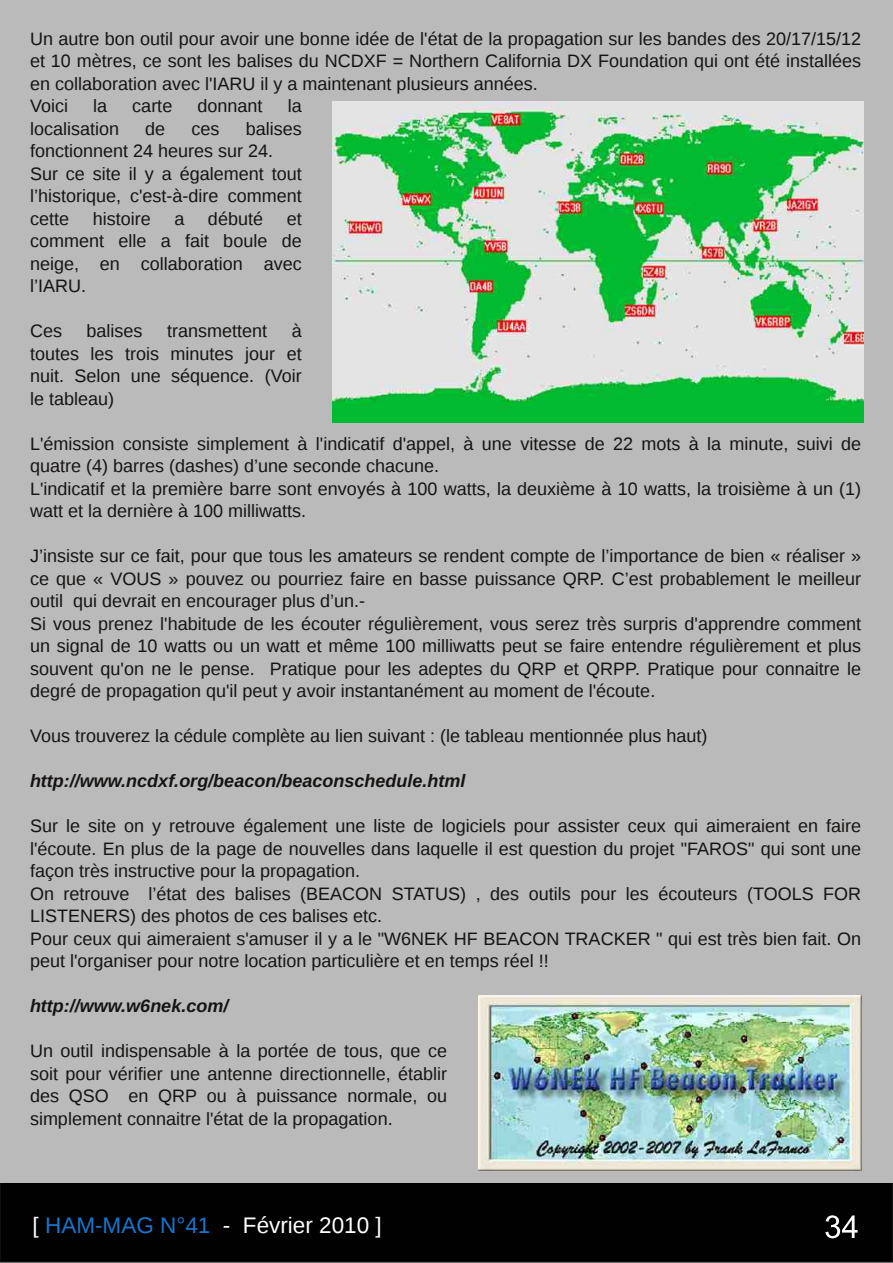
<style>
.page{position:relative;width:893px;height:1263px;background:#fff}
.page>*{position:absolute;margin:0;border:0;box-sizing:border-box;transform-origin:0 0}
.t1{font:22.5px "Liberation Sans";color:#fff}
.t2{font:18px/22.5px "Liberation Sans";color:#161413}
.t3{font:italic 700 18px "Liberation Sans";color:#161413}
.s1{color:#1775cd}
</style>
<div class="page">
<div style="left:0;top:1182px;width:892px;height:80px;background:#010101"></div>
<div style="left:0;top:1181px;width:893px;height:81px;border:2px solid #161413"></div>
<svg style="left:825px;top:1215px;width:33px;height:23px"></svg>
<div style="left:0;top:0;width:892px;height:1182px;background:#bababa"></div>
<img style="left:333px;top:101px;width:531px;height:322px">
<img style="left:478px;top:996px;width:384px;height:175px">
<p class="t2" style="left:30px;top:27px;width:833px">Un autre bon outil pour avoir une bonne idée de l'état de la propagation sur les bandes des 20/17/15/12 et 10 mètres, ce sont les balises du NCDXF = Northern California DX Foundation qui ont été installées en collaboration avec l'IARU il y a maintenant plusieurs années.<br>Voici</p>
<p class="t2" style="left:93px;top:95px;width:16px">la</p>
<p class="t2" style="left:132px;top:95px;width:42px">carte</p>
<p class="t2" style="left:197px;top:95px;width:67px">donnant</p>
<p class="t2" style="left:288px;top:95px;width:16px">la</p>
<p class="t2" style="left:30px;top:117px;width:91px">localisation</p>
<p class="t2" style="left:145px;top:117px;width:22px">de</p>
<p class="t2" style="left:191px;top:117px;width:30px">ces</p>
<p class="t2" style="left:30px;top:117px;width:273px;text-indent:216px">balises fonctionnent 24 heures sur 24.<br>Sur ce site il y a également tout l’historique, c'est-à-dire comment cette</p>
<p class="t2" style="left:93px;top:207px;width:60px">histoire</p>
<p class="t2" style="left:174px;top:207px;width:12px">a</p>
<p class="t2" style="left:208px;top:207px;width:57px">débuté</p>
<p class="t2" style="left:30px;top:207px;width:273px;text-align:justify;text-indent:257px">et comment elle a fait boule de neige, en collaboration avec l’IARU.</p>
<p class="t2" style="left:30px;top:320px;width:34px">Ces</p>
<p class="t2" style="left:87px;top:320px;width:58px">balises</p>
<p class="t2" style="left:167px;top:320px;width:102px">transmettent</p>
<p class="t2" style="left:30px;top:320px;width:273px;text-align:justify;text-indent:262px">à toutes les trois minutes jour et nuit. Selon une séquence. (Voir le tableau)</p>
<p class="t2" style="left:30px;top:432px;width:833px">L'émission consiste simplement à l'indicatif d'appel, à une vitesse de 22 mots à la minute, suivi de quatre (4) barres (dashes) d’une seconde chacune.<br>L'indicatif et la première barre sont envoyés à 100 watts, la deuxième à 10 watts, la troisième à un (1) watt et la dernière à 100 milliwatts.</p>
<p class="t2" style="left:30px;top:545px;width:833px">J’insiste sur ce fait, pour que tous les amateurs se rendent compte de l’importance de bien « réaliser » ce que « VOUS » pouvez ou pourriez faire en basse puissance QRP. C’est probablement le meilleur outil qui devrait en encourager plus d’un.-<br>Si vous prenez l'habitude de les écouter régulièrement, vous serez très surpris d'apprendre comment un signal de 10 watts ou un watt et même 100 milliwatts peut se faire entendre régulièrement et plus souvent qu'on ne le pense. Pratique pour les adeptes du QRP et QRPP. Pratique pour connaitre le degré de propagation qu'il peut y avoir instantanément au moment de l'écoute.</p>
<p class="t2" style="left:30px;top:725px;width:679px">Vous trouverez la cédule complète au lien suivant : (le tableau mentionnée plus haut)</p>
<p class="t3" style="left:30px;top:771px;width:437px">http://www.ncdxf.org/beacon/beaconschedule.html</p>
<p class="t2" style="left:30px;top:815px;width:833px">Sur le site on y retrouve également une liste de logiciels pour assister ceux qui aimeraient en faire l'écoute. En plus de la page de nouvelles dans laquelle il est question du projet "FAROS" qui sont une façon très instructive pour la propagation.<br>On retrouve l’état des balises (BEACON STATUS) , des outils pour les écouteurs (TOOLS FOR LISTENERS) des photos de ces balises etc.<br>Pour ceux qui aimeraient s'amuser il y a le "W6NEK HF BEACON TRACKER " qui est très bien fait. On peut l'organiser pour notre location particulière et en temps réel !!</p>
<p class="t3" style="left:30px;top:996px;width:200px">http://www.w6nek.com/</p>
<p class="t2" style="left:30px;top:1040px;width:419px;text-align:justify">Un outil indispensable à la portée de tous, que ce soit pour vérifier une antenne directionnelle, établir des QSO en QRP ou à puissance normale, ou simplement connaitre l'état de la propagation.</p>
<p class="t1" style="left:33px;top:1212px;width:351px">[ <span class="s1">HAM-MAG N°41</span> - Février 2010 ]</p>
</div>
